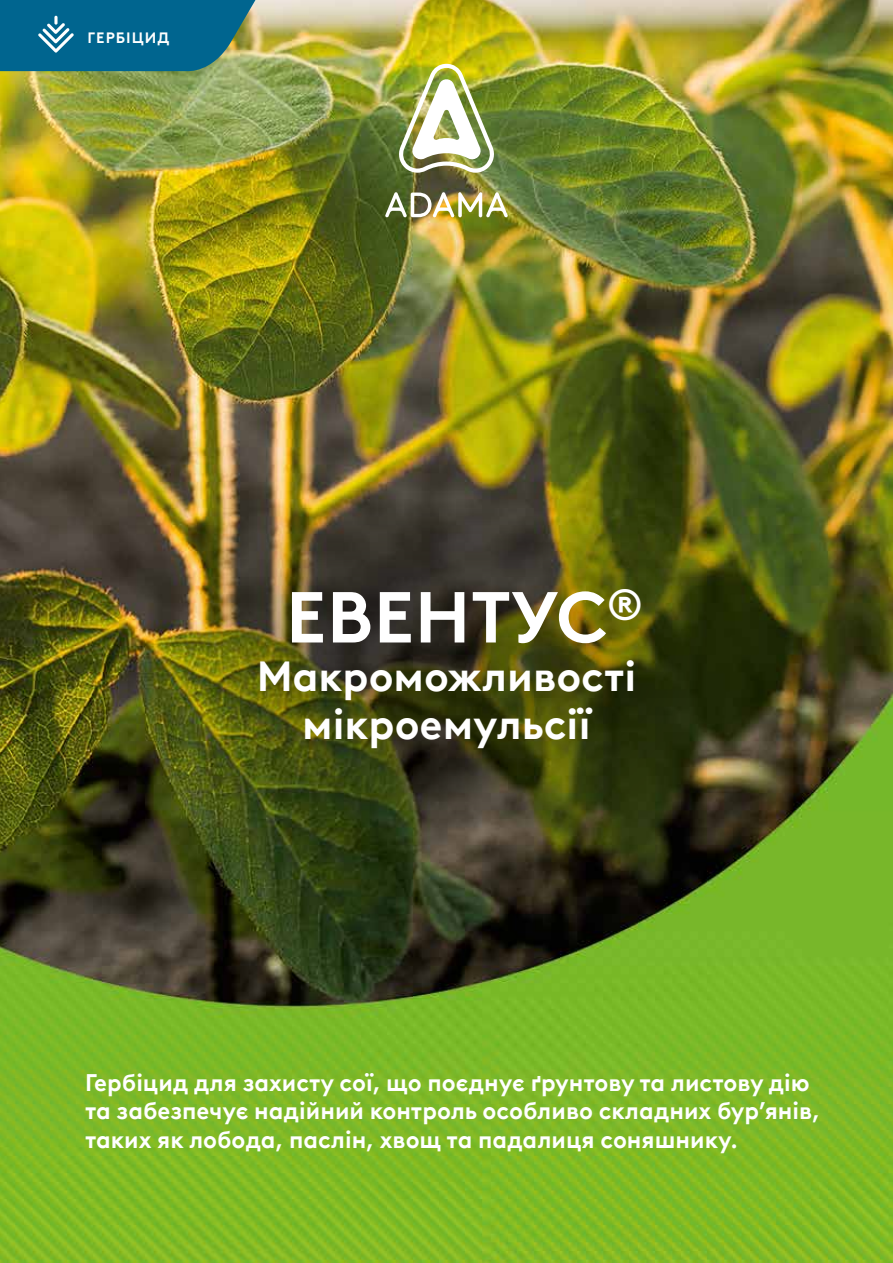
<style>
.page{position:relative;width:893px;height:1263px;background:#fff}
.page>*{position:absolute;margin:0;border:0;box-sizing:border-box;transform-origin:0 0}
.t1{font:700 72px "Brown LL Pan TT";letter-spacing:.01em;color:#fff}
.t2{font:700 42px/48.3px "Brown LL Pan TT";color:#fff;text-align:center}
.t3{font:700 24px/28.5px "Brown LL Pan TT";color:#fff}
.t4{font:700 15px "Brown LL Pan TT";letter-spacing:.07em;color:#fff}
</style>
<div class="page">
<img style="left:0;top:0;width:893px;height:1263px">
<img style="left:397px;top:64px;width:99px;height:109px">
<img style="left:385px;top:192px;width:123px;height:26px">
<svg style="left:0;top:0;width:268px;height:73px;background:#1f738c"></svg>
<div style="left:156px;top:485px;width:587px;height:366px;background:#000;opacity:.28"></div>
<p class="t4" style="left:87px;top:26px;width:84px">ГЕРБІЦИД</p>
<h1 class="t1" style="left:286px;top:562px;width:358px">ЕВЕНТУС<sup>®</sup></h1>
<h2 class="t2" style="left:257px;top:648px;width:381px">Макроможливості мікроемульсії</h2>
<p class="t3" style="left:85px;top:1066px;width:736px">Гербіцид для захисту сої, що поєднує ґрунтову та листову дію та забезпечує надійний контроль особливо складних бур’янів, таких як лобода, паслін, хвощ та падалиця соняшнику.</p>
</div>
